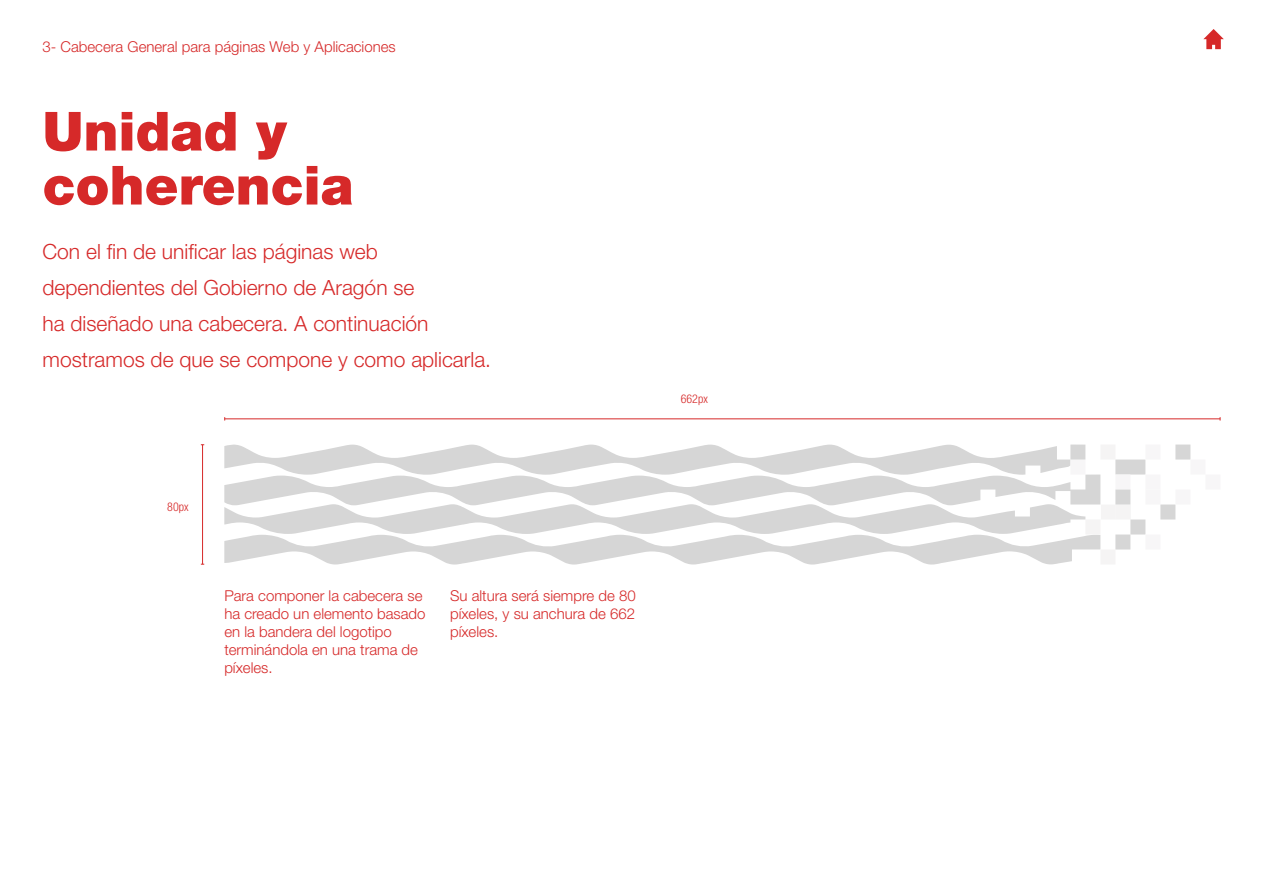
<style>
.page{position:relative;width:1263px;height:893px;background:#fff}
.page>*{position:absolute;margin:0;border:0;box-sizing:border-box;transform-origin:0 0}
.t1{font:900 54px/54px "Helvetica Neue LT Pro";color:#d62929}
.t2{font:300 21px/36px "Helvetica Neue LT Pro";color:#d62929}
.t3{font:300 15px/18px "Helvetica Neue LT Pro";color:#d62929}
.t4{font:300 condensed 12px "Helvetica Neue LT Pro";color:#d62929}
</style>
<div class="page">
<svg style="left:1203px;top:29px;width:21px;height:20px"></svg>
<svg style="left:224px;top:445px;width:967px;height:120px"></svg>
<hr style="left:202px;top:445px;width:1px;height:119px;background:#d62929">
<hr style="left:225px;top:418px;width:995px;height:1px;background:#d62929">
<p class="t3" style="left:43px;top:38px;width:355px">3- Cabecera General para páginas Web y Aplicaciones</p>
<h1 class="t1" style="left:43px;top:104px;width:313px">Unidad y coherencia</h1>
<h2 class="t2" style="left:43px;top:233px;width:450px">Con el fin de unificar las páginas web dependientes del Gobierno de Aragón se<br>ha diseñado una cabecera. A continuación mostramos de que se compone y como aplicarla.</h2>
<p class="t4" style="left:167px;top:499px;width:23px">80px</p>
<p class="t3" style="left:224px;top:586px;width:203px">Para componer la cabecera se ha creado un elemento basado en la bandera del logotipo terminándola en una trama de píxeles.</p>
<p class="t3" style="left:450px;top:586px;width:187px;text-align:justify">Su altura será siempre de 80 píxeles, y su anchura de 662 píxeles.</p>
<p class="t4" style="left:681px;top:391px;width:29px">662px</p>
</div>
